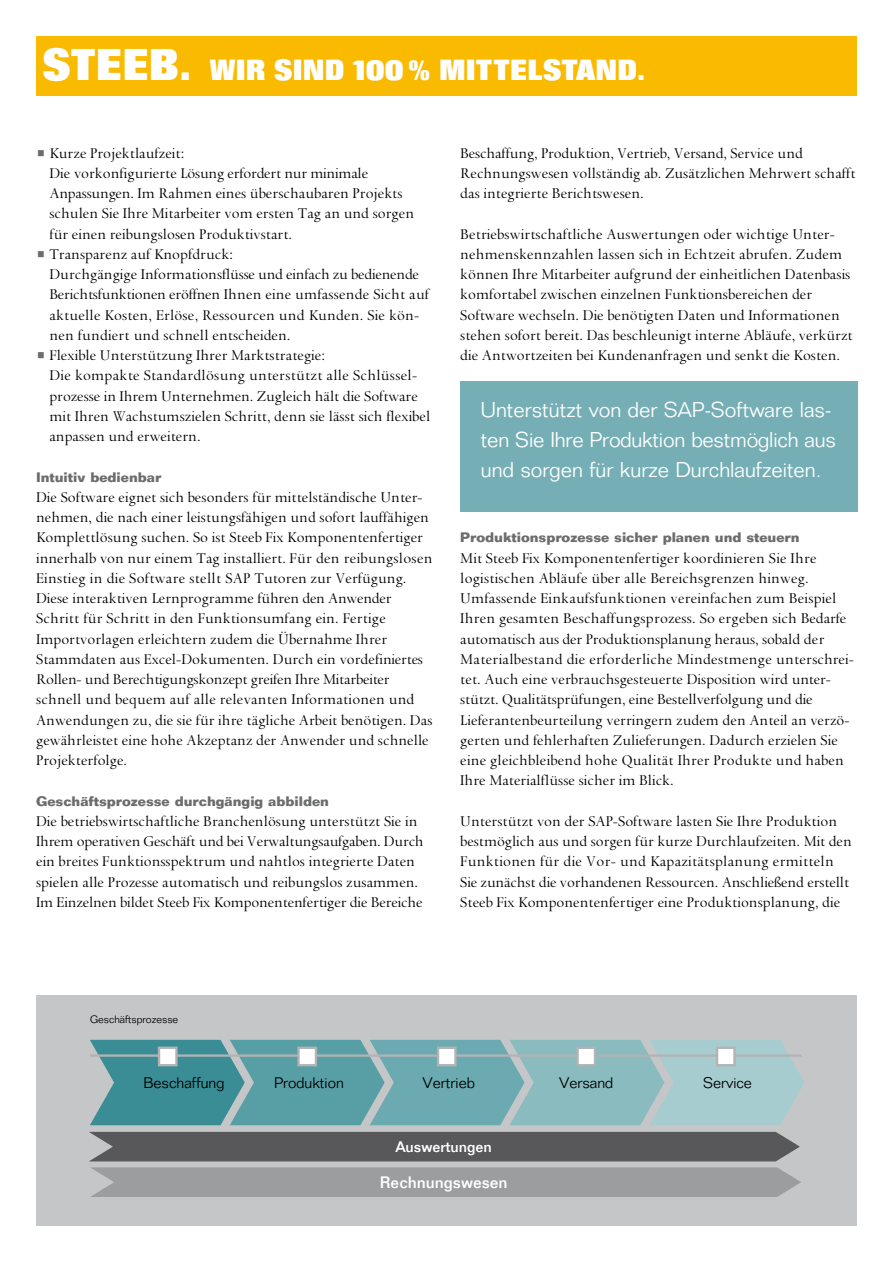
<style>
.page{position:relative;width:893px;height:1263px;background:#fff}
.page>*{position:absolute;margin:0;border:0;box-sizing:border-box;transform-origin:0 0}
.t1{font:28.5px "SAP Sans 2007 Extra Bold Cond";letter-spacing:.03em;color:#fff}
.t2{font:300 21px/30px "SAP Sans 2007";color:#fff}
.t3{font:16.5px/20.2px "SAP Serif 2007";color:#000}
.t4{font:500 16.2px "SAP Sans 2007";color:#fff}
.t5{font:300 15px "SAP Sans 2007";color:#000}
.t6{font:500 15px "SAP Sans 2007";color:#fff}
.t7{font:13.5px "SAP SANS2002 Bold";color:#6b6c6d}
.t8{font:300 10.5px "SAP Sans 2007";color:#000}
.s1{font-size:43.5px}
.s2{color:#6b6c6d}
</style>
<div class="page">
<div style="left:36px;top:995px;width:821px;height:231px;background:#c5c6c8"></div>
<div style="left:36px;top:36px;width:821px;height:60px;background:#faba00"></div>
<div style="left:460px;top:381px;width:397px;height:131px;background:#75afb5"></div>
<svg style="left:90px;top:1040px;width:714px;height:85px;background:#77aeb3"></svg>
<hr style="left:90px;top:1054px;width:711px;height:3px;background:#b1b3b4">
<div style="left:158px;top:1046px;width:20px;height:20px;background:#fff;border:2px solid #b1b3b4"></div>
<div style="left:297px;top:1047px;width:20px;height:19px;background:#fff;border:2px solid #b1b3b4"></div>
<div style="left:437px;top:1047px;width:20px;height:19px;background:#fff;border:2px solid #b1b3b4"></div>
<div style="left:576px;top:1047px;width:20px;height:19px;background:#fff;border:2px solid #b1b3b4"></div>
<div style="left:716px;top:1047px;width:20px;height:19px;background:#fff;border:2px solid #b1b3b4"></div>
<div style="left:89px;top:1132px;width:711px;height:29px;background:#58585a"></div>
<div style="left:90px;top:1167px;width:711px;height:30px;background:#9c9d9f"></div>
<p class="t1" style="left:43px;top:52px;width:603px"><span class="s1">STEEB.</span> WIR SIND 100 % MITTELSTAND.</p>
<p class="t3" style="left:49px;top:143px;width:366px;text-indent:-13px"><span class="s2">•</span> Kurze Projektlaufzeit:<br>Die vorkonfigurierte Lösung erfordert nur minimale Anpassungen. Im Rahmen eines überschaubaren Projekts schulen Sie Ihre Mitarbeiter vom ersten Tag an und sorgen für einen reibungslosen Produktivstart.</p>
<p class="t3" style="left:49px;top:244px;width:381px;text-indent:-13px"><span class="s2">•</span> Transparenz auf Knopfdruck:<br>Durchgängige Informationsflüsse und einfach zu bedienende Berichtsfunktionen eröffnen Ihnen eine umfassende Sicht auf aktuelle Kosten, Erlöse, Ressourcen und Kunden. Sie kön&shy;nen fundiert und schnell entscheiden.</p>
<p class="t3" style="left:49px;top:346px;width:382px;text-indent:-13px"><span class="s2">•</span> Flexible Unterstützung Ihrer Marktstrategie:<br>Die kompakte Standardlösung unterstützt alle Schlüssel&shy;prozesse in Ihrem Unternehmen. Zugleich hält die Software mit Ihren Wachstumszielen Schritt, denn sie lässt sich flexibel anpassen und erweitern.</p>
<p class="t7" style="left:36px;top:469px;width:127px">Intuitiv bedienbar</p>
<p class="t3" style="left:36px;top:487px;width:398px">Die Software eignet sich besonders für mittelständische Unter&shy;nehmen, die nach einer leistungsfähigen und sofort lauffähigen Komplettlösung suchen. So ist Steeb Fix Komponentenfertiger innerhalb von nur einem Tag installiert. Für den reibungslosen Einstieg in die Software stellt SAP Tutoren zur Verfügung.<br>Diese interaktiven Lernprogramme führen den Anwender Schritt für Schritt in den Funktionsumfang ein. Fertige Importvorlagen erleichtern zudem die Übernahme Ihrer Stammdaten aus Excel-Dokumenten. Durch ein vordefiniertes Rollen- und Berechtigungskonzept greifen Ihre Mitarbeiter schnell und bequem auf alle relevanten Informationen und Anwendungen zu, die sie für ihre tägliche Arbeit benötigen. Das gewährleistet eine hohe Akzeptanz der Anwender und schnelle Projekterfolge.</p>
<p class="t7" style="left:36px;top:793px;width:294px">Geschäftsprozesse durchgängig abbilden</p>
<p class="t3" style="left:36px;top:811px;width:389px">Die betriebswirtschaftliche Branchenlösung unterstützt Sie in Ihrem operativen Geschäft und bei Verwaltungsaufgaben. Durch ein breites Funktionsspektrum und nahtlos integrierte Daten spielen alle Prozesse automatisch und reibungslos zusammen.<br>Im Einzelnen bildet Steeb Fix Komponentenfertiger die Bereiche</p>
<p class="t3" style="left:460px;top:143px;width:397px">Beschaffung, Produktion, Vertrieb, Versand, Service und<br>Rechnungswesen vollständig ab. Zusätzlichen Mehrwert schafft das integrierte Berichtswesen.</p>
<p class="t3" style="left:460px;top:224px;width:394px">Betriebswirtschaftliche Auswertungen oder wichtige Unter&shy;nehmenskennzahlen lassen sich in Echtzeit abrufen. Zudem können Ihre Mitarbeiter aufgrund der einheitlichen Datenbasis komfortabel zwischen einzelnen Funktionsbereichen der Software wechseln. Die benötigten Daten und Informationen stehen sofort bereit. Das beschleunigt interne Abläufe, verkürzt die Antwortzeiten bei Kundenanfragen und senkt die Kosten.</p>
<p class="t2" style="left:481px;top:395px;width:357px">Unterstützt von der SAP-Software las&shy;ten Sie Ihre Produktion bestmöglich aus und sorgen für kurze Durchlaufzeiten.</p>
<p class="t7" style="left:460px;top:530px;width:341px">Produktionsprozesse sicher planen und steuern</p>
<p class="t3" style="left:460px;top:548px;width:395px">Mit Steeb Fix Komponentenfertiger koordinieren Sie Ihre logistischen Abläufe über alle Bereichsgrenzen hinweg.<br>Umfassende Einkaufsfunktionen vereinfachen zum Beispiel Ihren gesamten Beschaffungsprozess. So ergeben sich Bedarfe automatisch aus der Produktionsplanung heraus, sobald der Materialbestand die erforderliche Mindestmenge unterschrei&shy;tet. Auch eine verbrauchsgesteuerte Disposition wird unter&shy;stützt. Qualitätsprüfungen, eine Bestellverfolgung und die Lieferantenbeurteilung verringern zudem den Anteil an verzö&shy;gerten und fehlerhaften Zulieferungen. Dadurch erzielen Sie eine gleichbleibend hohe Qualität Ihrer Produkte und haben Ihre Materialflüsse sicher im Blick.</p>
<p class="t3" style="left:460px;top:811px;width:393px">Unterstützt von der SAP-Software lasten Sie Ihre Produktion bestmöglich aus und sorgen für kurze Durchlaufzeiten. Mit den Funktionen für die Vor- und Kapazitätsplanung ermitteln Sie zunächst die vorhandenen Ressourcen. Anschließend erstellt Steeb Fix Komponentenfertiger eine Produktionsplanung, die</p>
<p class="t8" style="left:90px;top:1013px;width:90px">Geschäftsprozesse</p>
<p class="t5" style="left:144px;top:1074px;width:82px">Beschaffung</p>
<p class="t5" style="left:274px;top:1074px;width:71px">Produktion</p>
<p class="t5" style="left:423px;top:1074px;width:54px">Vertrieb</p>
<p class="t5" style="left:559px;top:1074px;width:56px">Versand</p>
<p class="t5" style="left:703px;top:1074px;width:50px">Service</p>
<p class="t6" style="left:396px;top:1138px;width:98px">Auswertungen</p>
<p class="t4" style="left:380px;top:1173px;width:129px">Rechnungswesen</p>
</div>
